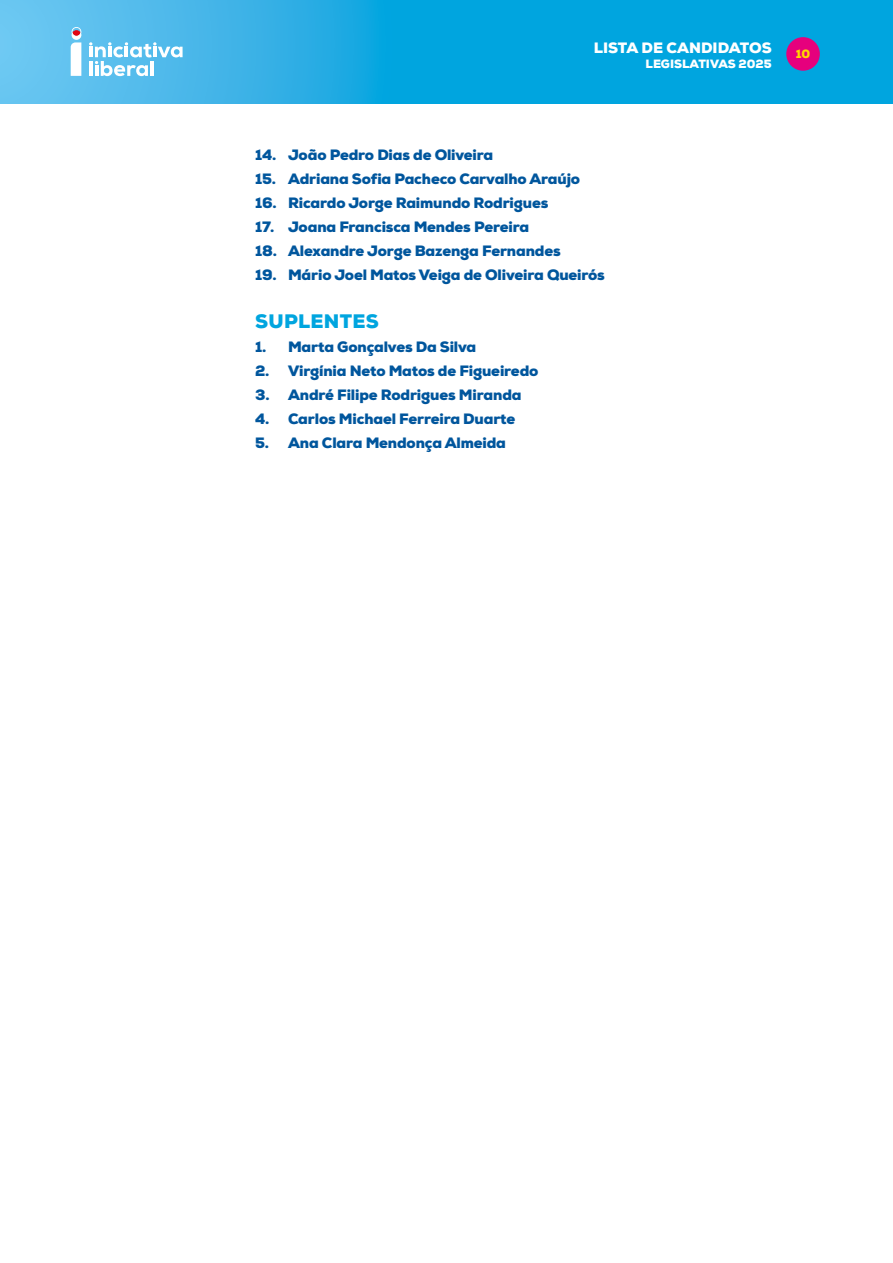
<style>
.page{position:relative;width:893px;height:1263px;background:#fff}
.page>*{position:absolute;margin:0;border:0;box-sizing:border-box;transform-origin:0 0}
.t1{font:900 19.5px "Nexa";letter-spacing:.015em;color:#00a5df}
.t2{font:900 15px "Nexa";letter-spacing:-.01em;color:#00569d}
.t3{font:900 15px "Nexa";color:#fff}
.t4{font:900 12.15px "Nexa";color:#ffd800}
.t5{font:900 12px "Nexa";color:#fff}
</style>
<div class="page">
<svg style="left:0;top:0;width:892px;height:103px;background:#1bace3"></svg>
<div style="left:786px;top:37px;width:34px;height:34px;background:#e6007d;border-radius:50%"></div>
<svg style="left:71px;top:27px;width:10px;height:49px"></svg>
<svg style="left:89px;top:42px;width:94px;height:34px"></svg>
<hr style="left:151px;top:61px;width:3px;height:15px;background:#fff">
<hr style="left:892px;top:0;width:1px;height:103px;background:#00a5df">
<p class="t3" style="left:594px;top:39px;width:180px">LISTA DE CANDIDATOS</p>
<p class="t5" style="left:646px;top:56px;width:128px">LEGISLATIVAS 2025</p>
<p class="t4" style="left:796px;top:46px;width:16px">10</p>
<p class="t2" style="left:255px;top:145px;width:240px">14. João Pedro Dias de Oliveira</p>
<p class="t2" style="left:255px;top:169px;width:327px">15. Adriana Sofia Pacheco Carvalho Araújo</p>
<p class="t2" style="left:255px;top:193px;width:295px">16. Ricardo Jorge Raimundo Rodrigues</p>
<p class="t2" style="left:255px;top:217px;width:276px">17. Joana Francisca Mendes Pereira</p>
<p class="t2" style="left:255px;top:241px;width:307px">18. Alexandre Jorge Bazenga Fernandes</p>
<p class="t2" style="left:255px;top:265px;width:351px">19. Mário Joel Matos Veiga de Oliveira Queirós</p>
<h1 class="t1" style="left:255px;top:309px;width:125px">SUPLENTES</h1>
<p class="t2" style="left:255px;top:337px;width:223px">1. Marta Gonçalves Da Silva</p>
<p class="t2" style="left:255px;top:361px;width:285px">2. Virgínia Neto Matos de Figueiredo</p>
<p class="t2" style="left:255px;top:385px;width:268px">3. André Filipe Rodrigues Miranda</p>
<p class="t2" style="left:255px;top:409px;width:262px">4. Carlos Michael Ferreira Duarte</p>
<p class="t2" style="left:255px;top:433px;width:252px">5. Ana Clara Mendonça Almeida</p>
</div>
